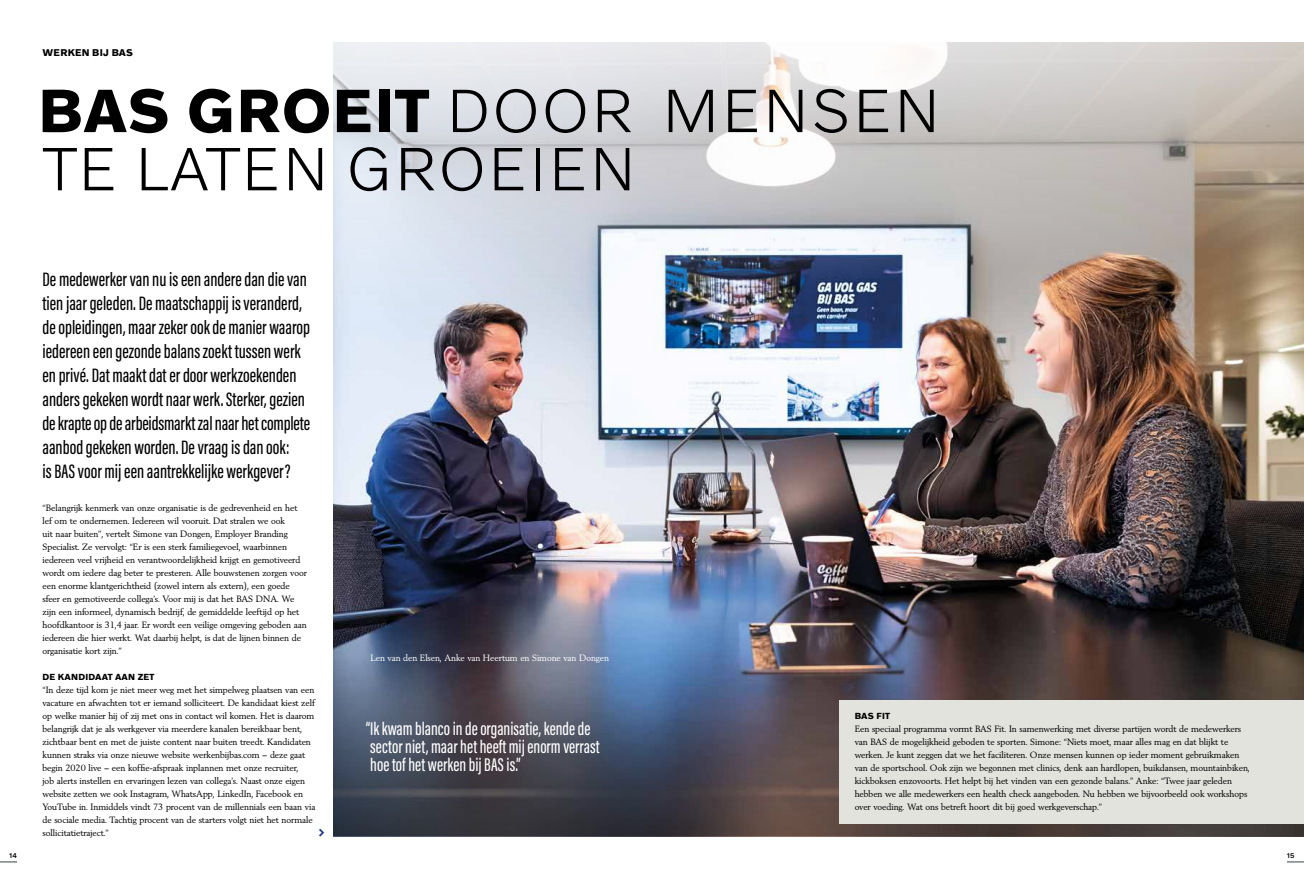
<style>
.page{position:relative;width:1304px;height:879px;background:#fff}
.page>*{position:absolute;margin:0;border:0;box-sizing:border-box;transform-origin:0 0}
.t1{font:300 62px/58.2px "Volvo Novum";letter-spacing:.02em;color:#000}
.t2{font:500 20px/24px "Acumin Pro Extra Cond";color:#000}
.t3{font:500 19px/18px "Acumin Pro Extra Cond";color:#fff}
.t4{font:700 10px "Volvo Novum";letter-spacing:.02em;color:#000}
.t5{font:9px/13px "Volvo Serif Pro";color:#000}
.t6{font:9px "Volvo Serif Pro";letter-spacing:-.005em;color:#fff}
.t7{font:700 9px "Volvo Novum";letter-spacing:.02em;color:#000}
.t8{font:500 7px "Volvo Novum";color:#000}
.s1{font-weight:700}
</style>
<div class="page">
<svg style="left:0;top:861px;width:17px;height:1px"></svg>
<svg style="left:1287px;top:861px;width:17px;height:1px"></svg>
<img style="left:333px;top:43px;width:971px;height:793px">
<div style="left:840px;top:700px;width:464px;height:123px;background:#e3e3de"></div>
<p class="t4" style="left:43px;top:46px;width:92px">WERKEN BIJ BAS</p>
<h1 class="t1" style="left:38px;top:79px;width:904px"><span class="s1">BAS GROEIT</span> DOOR MENSEN<br>TE LATEN GROEIEN</h1>
<p class="t2" style="left:43px;top:267px;width:269px">De medewerker van nu is een andere dan die van tien jaar geleden. De maatschappij is veranderd, de opleidingen, maar zeker ook de manier waarop iedereen een gezonde balans zoekt tussen werk en privé. Dat maakt dat er door werkzoekenden anders gekeken wordt naar werk. Sterker, gezien de krapte op de arbeidsmarkt zal naar het complete aanbod gekeken worden. De vraag is dan ook:<br>is BAS voor mij een aantrekkelijke werkgever?</p>
<p class="t5" style="left:43px;top:502px;width:266px">“Belangrijk kenmerk van onze organisatie is de gedrevenheid en het lef om te ondernemen. Iedereen wil vooruit. Dat stralen we ook<br>uit naar buiten”, vertelt Simone van Dongen, Employer Branding Specialist. Ze vervolgt: “Er is een sterk familiegevoel, waarbinnen iedereen veel vrijheid en verantwoordelijkheid krijgt en gemotiveerd wordt om iedere dag beter te presteren. Alle bouwstenen zorgen voor een enorme klantgerichtheid (zowel intern als extern), een goede sfeer en gemotiveerde collega’s. Voor mij is dat het BAS DNA. We zijn een informeel, dynamisch bedrijf, de gemiddelde leeftijd op het hoofdkantoor is 31,4 jaar. Er wordt een veilige omgeving geboden aan iedereen die hier werkt. Wat daarbij helpt, is dat de lijnen binnen de organisatie kort zijn.”</p>
<p class="t7" style="left:43px;top:671px;width:113px">DE KANDIDAAT AAN ZET</p>
<p class="t5" style="left:43px;top:684px;width:275px">“In deze tijd kom je niet meer weg met het simpelweg plaatsen van een vacature en afwachten tot er iemand solliciteert. De kandidaat kiest zelf op welke manier hij of zij met ons in contact wil komen. Het is daarom belangrijk dat je als werkgever via meerdere kanalen bereikbaar bent, zichtbaar bent en met de juiste content naar buiten treedt. Kandidaten kunnen straks via onze nieuwe website werkenbijbas.com – deze gaat begin 2020 live – een koffie-afspraak inplannen met onze recruiter,<br>job alerts instellen en ervaringen lezen van collega’s. Naast onze eigen website zetten we ook Instagram, WhatsApp, LinkedIn, Facebook en YouTube in. Inmiddels vindt 73 procent van de millennials een baan via de sociale media. Tachtig procent van de starters volgt niet het normale sollicitatietraject.”</p>
<p class="t6" style="left:370px;top:653px;width:240px">Len van den Elsen, Anke van Heertum en Simone van Dongen</p>
<h3 class="t3" style="left:366px;top:720px;width:236px">“Ik kwam blanco in de organisatie, kende de sector niet, maar het heeft mij enorm verrast hoe tof het werken bij BAS is.”</h3>
<p class="t7" style="left:855px;top:710px;width:37px">BAS FIT</p>
<p class="t5" style="left:855px;top:723px;width:396px">Een speciaal programma vormt BAS Fit. In samenwerking met diverse partijen wordt de medewerkers van BAS de mogelijkheid geboden te sporten. Simone: “Niets moet, maar alles mag en dat blijkt te werken. Je kunt zeggen dat we het faciliteren. Onze mensen kunnen op ieder moment gebruikmaken van de sportschool. Ook zijn we begonnen met clinics, denk aan hardlopen, buikdansen, mountainbiken, kickboksen enzovoorts. Het helpt bij het vinden van een gezonde balans.” Anke: “Twee jaar geleden hebben we alle medewerkers een health check aangeboden. Nu hebben we bijvoorbeeld ook workshops over voeding. Wat ons betreft hoort dit bij goed werkgeverschap.”</p>
<p class="t8" style="left:9px;top:851px;width:9px">14</p>
<p class="t8" style="left:1287px;top:851px;width:9px">15</p>
</div>
